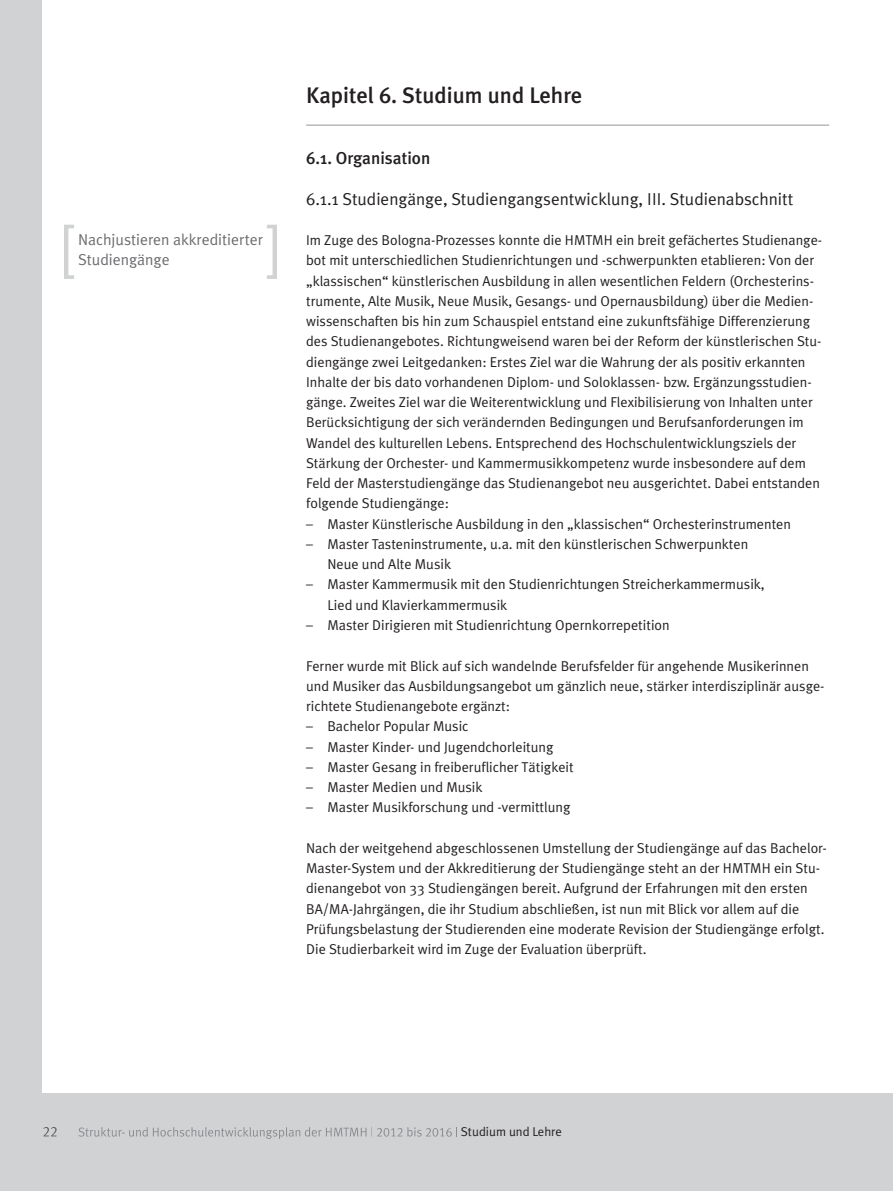
<style>
.page{position:relative;width:893px;height:1191px;background:#d1d2d4}
.page>*{position:absolute;margin:0;border:0;box-sizing:border-box;transform-origin:0 0}
.t1{font:61.05px "Meta Plus Normal";color:#d1d2d4}
.t2{font:500 22.5px "Meta Plus";color:#231f20}
.t3{font:17.25px "Meta Plus Normal";color:#231f20}
.t4{font:500 17.25px "Meta Plus";color:#231f20}
.t5{font:15.75px/20.2px "Meta Plus Normal";color:#6c6d70}
.t6{font:14.25px/20.2px "Meta Plus Normal";color:#231f20}
.t7{font:12.75px "Meta Plus Normal";color:#231f20}
.s1{font-family:"Meta Plus Medium Caps";font-weight:400}
</style>
<div class="page">
<div style="left:43px;top:0;width:850px;height:1093px;background:#fff"></div>
<hr style="left:306px;top:125px;width:523px;height:1px;background:#939598">
<svg style="left:79px;top:1127px;width:87px;height:9px"></svg>
<svg style="left:377px;top:1127px;width:80px;height:9px"></svg>
<svg style="left:43px;top:1127px;width:14px;height:9px"></svg>
<h1 class="t1" style="left:62px;top:213px;width:17px">[</h1>
<h1 class="t1" style="left:263px;top:213px;width:17px">]</h1>
<p class="t5" style="left:78px;top:229px;width:187px">Nachjustieren akkreditierter<br>Studiengänge</p>
<h2 class="t2" style="left:306px;top:82px;width:278px">Kapitel <span class="s1">6.</span> Studium und Lehre</h2>
<p class="t4" style="left:306px;top:148px;width:126px">6.1. Organisation</p>
<p class="t3" style="left:306px;top:188px;width:489px">6.1.1 Studiengänge, Studiengangsentwicklung, III. Studienabschnitt</p>
<p class="t6" style="left:306px;top:230px;width:517px">Im Zuge des Bologna-Prozesses konnte die HMTMH ein breit gefächertes Studienange&shy;bot mit unterschiedlichen Studienrichtungen und -schwerpunkten etablieren: Von der „klassischen“ künstlerischen Ausbildung in allen wesentlichen Feldern (Orchesterins&shy;trumente, Alte Musik, Neue Musik, Gesangs- und Opernausbildung) über die Medien&shy;wissenschaften bis hin zum Schauspiel entstand eine zukunftsfähige Differenzierung des Studienangebotes. Richtungweisend waren bei der Reform der künstlerischen Stu&shy;diengänge zwei Leitgedanken: Erstes Ziel war die Wahrung der als positiv erkannten Inhalte der bis dato vorhandenen Diplom- und Soloklassen- bzw. Ergänzungsstudien&shy;gänge. Zweites Ziel war die Weiterentwicklung und Flexibilisierung von Inhalten unter Berücksichtigung der sich verändernden Bedingungen und Berufsanforderungen im Wandel des kulturellen Lebens. Entsprechend des Hochschulentwicklungsziels der Stärkung der Orchester- und Kammermusikkompetenz wurde insbesondere auf dem Feld der Masterstudiengänge das Studienangebot neu ausgerichtet. Dabei entstanden folgende Studiengänge:</p>
<p class="t6" style="left:306px;top:513px;width:486px">– Master Künstlerische Ausbildung in den „klassischen“ Orchesterinstrumenten</p>
<p class="t6" style="left:327px;top:534px;width:422px;text-indent:-21px">– Master Tasteninstrumente, u.a. mit den künstlerischen Schwerpunkten<br>Neue und Alte Musik</p>
<p class="t6" style="left:327px;top:574px;width:439px;text-indent:-21px">– Master Kammermusik mit den Studienrichtungen Streicherkammermusik,<br>Lied und Klavierkammermusik</p>
<p class="t6" style="left:306px;top:615px;width:365px">– Master Dirigieren mit Studienrichtung Opernkorrepetition</p>
<p class="t6" style="left:306px;top:655px;width:520px">Ferner wurde mit Blick auf sich wandelnde Berufsfelder für angehende Musikerinnen und Musiker das Ausbildungsangebot um gänzlich neue, stärker interdisziplinär ausge&shy;richtete Studienangebote ergänzt:</p>
<p class="t6" style="left:306px;top:716px;width:164px">– Bachelor Popular Music</p>
<p class="t6" style="left:306px;top:736px;width:249px">– Master Kinder- und Jugendchorleitung</p>
<p class="t6" style="left:306px;top:756px;width:269px">– Master Gesang in freiberuflicher Tätigkeit</p>
<p class="t6" style="left:306px;top:777px;width:178px">– Master Medien und Musik</p>
<p class="t6" style="left:306px;top:797px;width:266px">– Master Musikforschung und -vermittlung</p>
<p class="t6" style="left:306px;top:837px;width:522px">Nach der weitgehend abgeschlossenen Umstellung der Studiengänge auf das Bachelor-Master-System und der Akkreditierung der Studiengänge steht an der HMTMH ein Stu&shy;dienangebot von 33 Studiengängen bereit. Aufgrund der Erfahrungen mit den ersten BA/MA-Jahrgängen, die ihr Studium abschließen, ist nun mit Blick vor allem auf die Prüfungsbelastung der Studierenden eine moderate Revision der Studiengänge erfolgt.<br>Die Studierbarkeit wird im Zuge der Evaluation überprüft.</p>
<p class="t7" style="left:461px;top:1124px;width:102px">Studium und Lehre</p>
</div>
